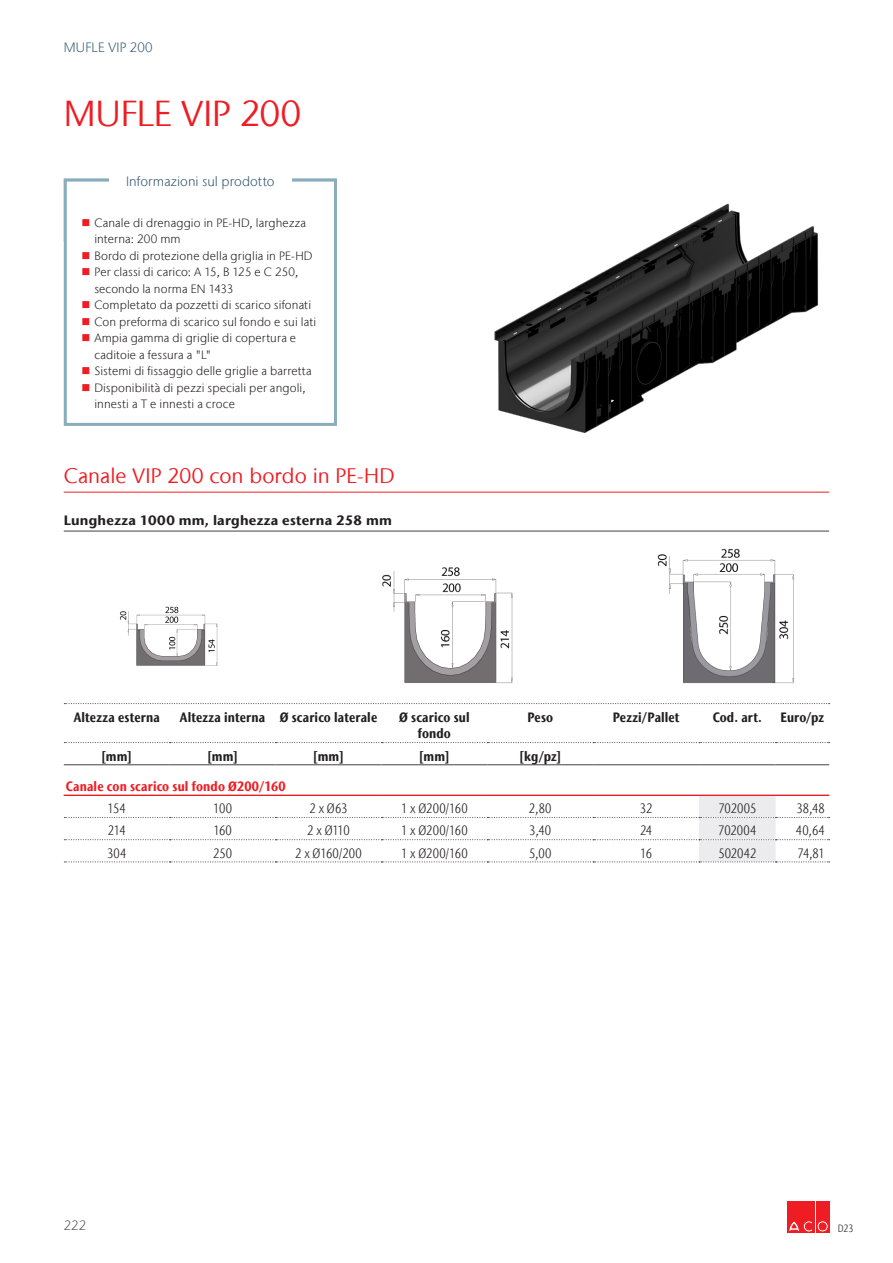
<style>
.page{position:relative;width:893px;height:1263px;background:#fff}
.page>*{position:absolute;margin:0;border:0;box-sizing:border-box;transform-origin:0 0}
.title1_across_it{font:36px "Stone Sans IIITC Com";color:#ee1d23}
.title2_it{font:21px "Stone Sans IIITC Com";letter-spacing:.005em;color:#ee1d23}
.testataTabella_C_it{font:700 condensed 13.5px/16.2px "Stone Sans IIITC Com";letter-spacing:.01em;color:#231f20;text-align:center}
.testoTabella_C_it{font:300 condensed 13.5px "Stone Sans IIITC Com";letter-spacing:.005em;color:#231f20}
.title3_it{font:700 13.5px "Stone Sans IIITC Com";letter-spacing:.015em;color:#231f20}
.t1{font:300 13.5px "Stone Sans IIITC Com";letter-spacing:.005em;color:#335875}
.raggruppamento_it{font:700 condensed 13.5px "Stone Sans IIITC Com";letter-spacing:.01em;color:#ee1d23}
.codice_it{font:300 condensed 13.5px "Stone Sans IIITC Com";letter-spacing:.005em;color:#231f20}
.testoTabella_R_it{font:300 condensed 13.5px "Stone Sans IIITC Com";letter-spacing:.01em;color:#231f20}
.t2{font:300 13.5px "Stone Sans IIITC Com";color:#57585a}
.t3{font:300 12px/16.5px "Stone Sans IIITC Com";letter-spacing:.01em;color:#231f20}
.t4{font:300 condensed 10.5px "Stone Sans IIITC Com";color:#231f20}
</style>
<div class="page">
<div style="left:788px;top:1201px;width:13px;height:32px;background:#ee1d23"></div>
<div style="left:802px;top:1201px;width:13px;height:32px;background:#ee1d23"></div>
<svg style="left:789px;top:1221px;width:24px;height:11px"></svg>
<div style="left:816px;top:1201px;width:13px;height:32px;background:#ee1d23"></div>
<div style="left:817px;top:1221px;width:11px;height:11px;border:1px solid #ee1d23;border-radius:50%"></div>
<div style="left:819px;top:1223px;width:7px;height:7px;border:1px solid #ee1d23;border-radius:50%"></div>
<hr style="left:64px;top:492px;width:765px;height:1px;background:#ee1d23">
<hr style="left:64px;top:530px;width:765px;height:2px;background:#57585a">
<svg style="left:64px;top:703px;width:766px;height:1px"></svg>
<img style="left:119px;top:606px;width:99px;height:60px">
<img style="left:382px;top:567px;width:131px;height:117px">
<img style="left:657px;top:548px;width:138px;height:136px">
<svg style="left:64px;top:742px;width:766px;height:1px"></svg>
<svg style="left:64px;top:795px;width:766px;height:67px"></svg>
<hr style="left:64px;top:764px;width:106px;height:1px;background:#57585a">
<hr style="left:170px;top:764px;width:106px;height:1px;background:#57585a">
<hr style="left:276px;top:764px;width:105px;height:1px;background:#57585a">
<hr style="left:381px;top:764px;width:106px;height:1px;background:#57585a">
<hr style="left:487px;top:764px;width:106px;height:1px;background:#57585a">
<hr style="left:593px;top:764px;width:106px;height:1px;background:#57585a">
<hr style="left:699px;top:764px;width:77px;height:1px;background:#57585a">
<hr style="left:776px;top:764px;width:53px;height:1px;background:#57585a">
<hr style="left:64px;top:795px;width:765px;height:1px;background:#ee1d23">
<img style="left:494px;top:203px;width:325px;height:230px">
<div style="left:64px;top:179px;width:273px;height:247px;border:3px solid #8aacbc"></div>
<div style="left:109px;top:172px;width:183px;height:22px;background:#fff"></div>
<p class="t1" style="left:64px;top:39px;width:90px">MUFLE VIP 200</p>
<p class="title1_across_it" style="left:64px;top:91px;width:239px">MUFLE VIP 200</p>
<p class="t1" style="left:126px;top:173px;width:150px">Informazioni sul prodotto</p>
<p class="t3" style="left:94px;top:214px;width:213px">Canale di drenaggio in PE-HD, larghezza interna: 200 mm</p>
<p class="t3" style="left:94px;top:247px;width:220px">Bordo di protezione della griglia in PE-HD</p>
<p class="t3" style="left:94px;top:263px;width:205px">Per classi di carico: A 15, B 125 e C 250, secondo la norma EN 1433</p>
<p class="t3" style="left:94px;top:296px;width:218px">Completato da pozzetti di scarico sifonati</p>
<p class="t3" style="left:94px;top:313px;width:223px">Con preforma di scarico sul fondo e sui lati</p>
<p class="t3" style="left:94px;top:329px;width:203px">Ampia gamma di griglie di copertura e caditoie a fessura a "L"</p>
<p class="t3" style="left:94px;top:362px;width:219px">Sistemi di fissaggio delle griglie a barretta</p>
<p class="t3" style="left:94px;top:379px;width:213px">Disponibilità di pezzi speciali per angoli, innesti a T e innesti a croce</p>
<p class="title2_it" style="left:64px;top:463px;width:332px">Canale VIP 200 con bordo in PE-HD</p>
<p class="title3_it" style="left:64px;top:511px;width:330px">Lunghezza 1000 mm, larghezza esterna 258 mm</p>
<p class="testataTabella_C_it" style="left:74px;top:709px;width:87px">Altezza esterna</p>
<p class="testataTabella_C_it" style="left:180px;top:709px;width:87px">Altezza interna</p>
<p class="testataTabella_C_it" style="left:280px;top:709px;width:99px">Ø scarico laterale</p>
<p class="testataTabella_C_it" style="left:399px;top:709px;width:72px">Ø scarico sul fondo</p>
<p class="testataTabella_C_it" style="left:527px;top:709px;width:27px">Peso</p>
<p class="testataTabella_C_it" style="left:613px;top:709px;width:68px">Pezzi/Pallet</p>
<p class="testataTabella_C_it" style="left:713px;top:709px;width:51px">Cod. art.</p>
<p class="testataTabella_C_it" style="left:780px;top:709px;width:45px">Euro/pz</p>
<p class="testataTabella_C_it" style="left:101px;top:747px;width:33px">[mm]</p>
<p class="testataTabella_C_it" style="left:207px;top:747px;width:33px">[mm]</p>
<p class="testataTabella_C_it" style="left:313px;top:747px;width:33px">[mm]</p>
<p class="testataTabella_C_it" style="left:419px;top:747px;width:33px">[mm]</p>
<p class="testataTabella_C_it" style="left:519px;top:747px;width:44px">[kg/pz]</p>
<p class="raggruppamento_it" style="left:66px;top:778px;width:221px">Canale con scarico sul fondo Ø200/160</p>
<p class="testoTabella_C_it" style="left:108px;top:800px;width:20px">154</p>
<p class="testoTabella_C_it" style="left:213px;top:800px;width:20px">100</p>
<p class="testoTabella_C_it" style="left:309px;top:800px;width:39px">2 x Ø63</p>
<p class="testoTabella_C_it" style="left:401px;top:800px;width:68px">1 x Ø200/160</p>
<p class="testoTabella_C_it" style="left:529px;top:800px;width:24px">2,80</p>
<p class="testoTabella_C_it" style="left:640px;top:800px;width:14px">32</p>
<p class="codice_it" style="left:718px;top:800px;width:39px">702005</p>
<p class="testoTabella_R_it" style="left:796px;top:800px;width:30px">38,48</p>
<p class="testoTabella_C_it" style="left:108px;top:822px;width:20px">214</p>
<p class="testoTabella_C_it" style="left:213px;top:822px;width:20px">160</p>
<p class="testoTabella_C_it" style="left:307px;top:822px;width:44px">2 x Ø110</p>
<p class="testoTabella_C_it" style="left:401px;top:822px;width:68px">1 x Ø200/160</p>
<p class="testoTabella_C_it" style="left:529px;top:822px;width:24px">3,40</p>
<p class="testoTabella_C_it" style="left:640px;top:822px;width:14px">24</p>
<p class="codice_it" style="left:718px;top:822px;width:40px">702004</p>
<p class="testoTabella_R_it" style="left:796px;top:822px;width:31px">40,64</p>
<p class="testoTabella_C_it" style="left:107px;top:845px;width:21px">304</p>
<p class="testoTabella_C_it" style="left:213px;top:845px;width:21px">250</p>
<p class="testoTabella_C_it" style="left:295px;top:845px;width:68px">2 x Ø160/200</p>
<p class="testoTabella_C_it" style="left:401px;top:845px;width:68px">1 x Ø200/160</p>
<p class="testoTabella_C_it" style="left:529px;top:845px;width:24px">5,00</p>
<p class="testoTabella_C_it" style="left:640px;top:845px;width:13px">16</p>
<p class="codice_it" style="left:718px;top:845px;width:39px">502042</p>
<p class="testoTabella_R_it" style="left:797px;top:845px;width:29px">74,81</p>
<p class="t2" style="left:64px;top:1217px;width:24px">222</p>
<p class="t4" style="left:838px;top:1221px;width:17px">D23</p>
</div>
